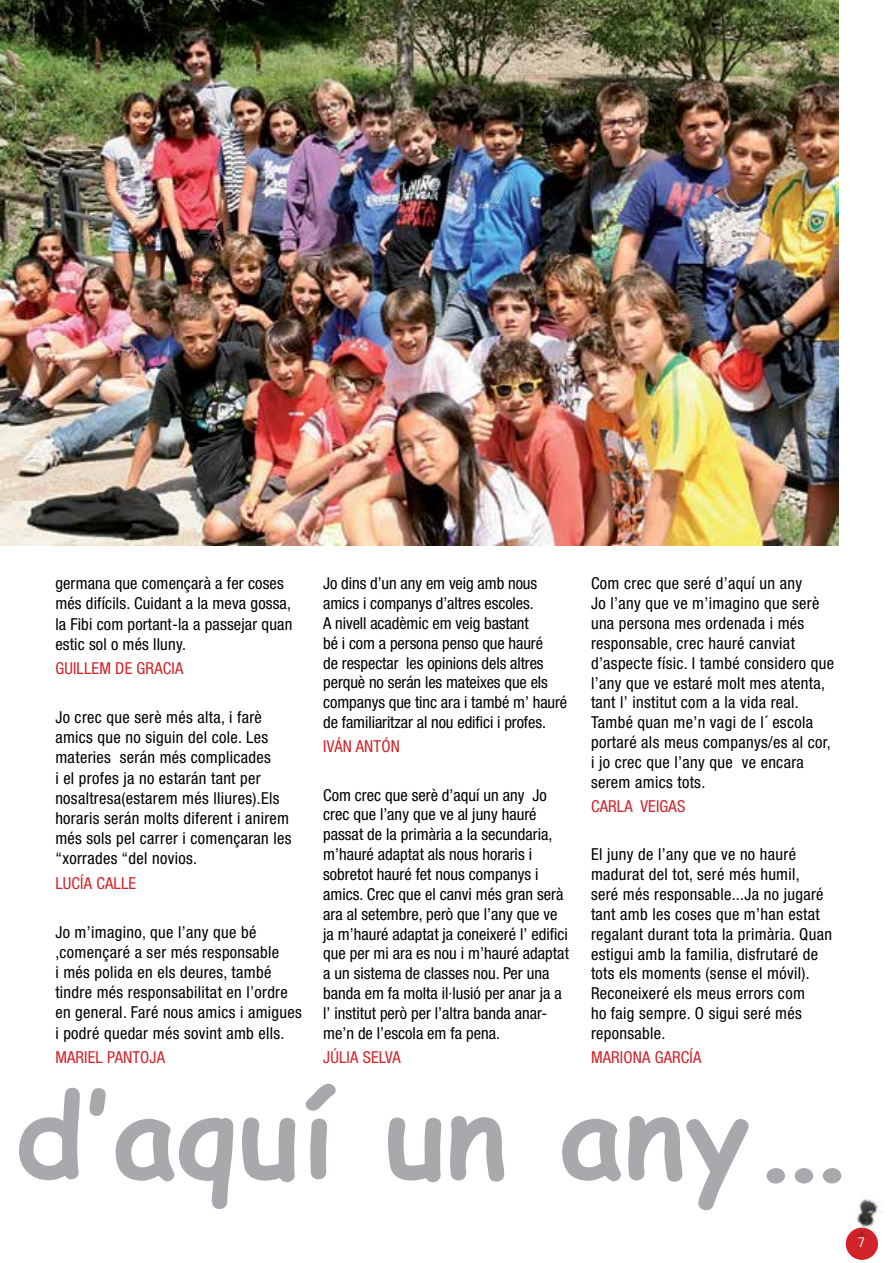
<style>
.page{position:relative;width:893px;height:1263px;background:#fff}
.page>*{position:absolute;margin:0;border:0;box-sizing:border-box;transform-origin:0 0}
.t1{font:700 115.5px "Comic Sans MS";letter-spacing:.01em;color:#a7a9ac}
.t2{font:condensed 16.5px/19.8px "Helvetica Neue";letter-spacing:.02em;color:#000}
.t3{font:condensed 16.5px/19.8px "Helvetica Neue";color:#000}
.t4{font:condensed 16.5px/19.8px "Helvetica Neue";letter-spacing:-.005em;color:#000}
.t5{font:condensed 16.5px "Helvetica Neue";letter-spacing:.01em;color:#d2232a}
.t6{font:condensed 13.5px "Avant Garde";color:#fff}
</style>
<div class="page">
<div style="left:846px;top:1228px;width:32px;height:32px;background:#d2232a;border-radius:50%"></div>
<img style="left:846px;top:1197px;width:37px;height:42px">
<svg style="left:852px;top:1225px;width:17px;height:14px"></svg>
<img style="left:0;top:0;width:839px;height:546px">
<p class="t2" style="left:591px;top:573px;width:245px">Com crec que seré d’aquí un any<br>Jo l’any que ve m’imagino que serè una persona mes ordenada i més responsable, crec hauré canviat d’aspecte físic. I també considero que l’any que ve estaré molt mes atenta, tant l’ institut com a la vida real.<br>També quan me’n vagi de l´ escola portaré als meus companys/es al cor, i jo crec que l’any que ve encara serem amics tots.</p>
<p class="t5" style="left:591px;top:796px;width:19px">Carla</p>
<p class="t5" style="left:640px;top:796px;width:38px">Vei gas</p>
<p class="t2" style="left:591px;top:844px;width:242px">El juny de l’any que ve no hauré madurat del tot, seré més humil,<br>seré més responsable...Ja no jugaré tant amb les coses que m’han estat regalant durant tota la primària. Quan estigui amb la familia, disfrutaré de tots els moments (sense el móvil).<br>Reconeixeré els meus errors com<br>ho faig sempre. O sigui seré més reponsable.</p>
<p class="t5" style="left:591px;top:1048px;width:112px">MARIONA GARCÍA</p>
<h1 class="t1" style="left:16px;top:1050px;width:842px">d’aquí un any...</h1>
<p class="t2" style="left:55px;top:573px;width:238px;line-height:20.2px">germana que començarà a fer coses més difícils. Cuidant a la meva gossa, la Fibi com portant-la a passejar quan estic sol o més lluny.</p>
<p class="t5" style="left:55px;top:659px;width:9px">Guillem</p>
<p class="t5" style="left:115px;top:659px;width:30px">de Gracia</p>
<p class="t2" style="left:55px;top:707px;width:238px;line-height:20.2px">Jo crec que serè més alta, i farè amics que no siguin del cole. Les materies serán més complicades<br>i el profes ja no estarán tant per nosaltresa(estarem més lliures).Els horaris serán molts diferent i anirem més sols pel carrer i començaran les “xorrades “del novios.</p>
<p class="t5" style="left:55px;top:873px;width:59px">Luc ía Calle</p>
<p class="t2" style="left:55px;top:921px;width:248px;line-height:20.2px">Jo m’imagino, que l’any que bé ,començaré a ser més responsable<br>i més polida en els deures, també tindre més responsabilitat en l’ordre en general. Faré nous amics i amigues i podré quedar més sovint amb ells.</p>
<p class="t5" style="left:55px;top:1048px;width:20px">Mariel</p>
<p class="t5" style="left:107px;top:1048px;width:17px">Pantoja</p>
<p class="t4" style="left:323px;top:573px;width:246px">Jo dins d’un any em veig amb nous amics i companys d’altres escoles.<br>A nivell acadèmic em veig bastant<br>bé i com a persona penso que hauré<br>de respectar les opinions dels altres perquè no serán les mateixes que els companys que tinc ara i també m’ hauré de familiaritzar al nou edifici i profes.</p>
<p class="t5" style="left:323px;top:737px;width:76px">Iván Antón</p>
<p class="t3" style="left:323px;top:785px;width:247px">Com crec que serè d’aquí un any Jo crec que l’any que ve al juny hauré passat de la primària a la secundaria, m’hauré adaptat als nous horaris i sobretot hauré fet nous companys i amics. Crec que el canvi més gran serà ara al setembre, però que l’any que ve ja m’hauré adaptat ja coneixeré l’ edifici que per mi ara es nou i m’hauré adaptat a un sistema de classes nou. Per una banda em fa molta il·lusió per anar ja a l’ institut però per l’altra banda anar&shy;me’n de l’escola em fa pena.</p>
<p class="t5" style="left:323px;top:1048px;width:57px">Júlia Selva</p>
<p class="t6" style="left:858px;top:1233px;width:9px">7</p>
</div>
